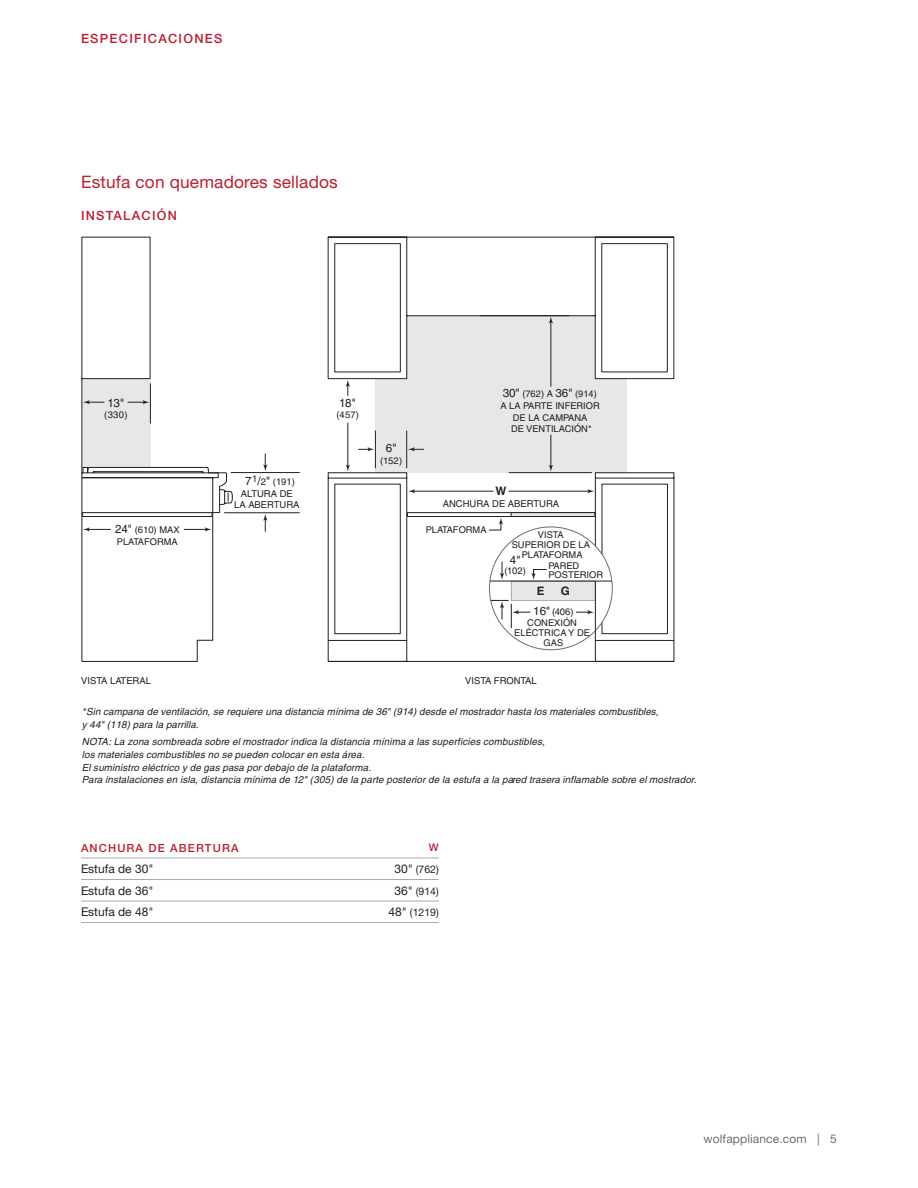
<style>
.page{position:relative;width:918px;height:1188px;background:#fff}
.page>*{position:absolute;margin:0;border:0;box-sizing:border-box;transform-origin:0 0}
.t1{font:17.25px "Helvetica Neue LT Std";letter-spacing:.01em;color:#ba1f33}
.t2{font:500 12.75px "Helvetica Neue LT Std";letter-spacing:.1em;color:#ba1f33}
.t3{font:12px "Helvetica Neue LT Std";color:#231f20}
.t4{font:12px "Helvetica Neue LT Std";letter-spacing:.01em;color:#6c6d70}
.t5{font:11.7px "Helvetica";color:#231f20}
.t6{font:700 11.7px "Helvetica";color:#231f20}
.t7{font:500 11.25px "Helvetica Neue LT Std";letter-spacing:.1em;color:#ba1f33}
.t8{font:10.5px "Helvetica Neue LT Std";color:#231f20}
.t9{font:500 10.5px "Helvetica Neue LT Std";color:#ba1f33}
.t10{font:italic 9.75px/12.8px "Helvetica";letter-spacing:.01em;color:#231f20}
.t11{font:9.45px "Helvetica";color:#231f20}
.t12{font:9.3px/10.2px "Helvetica";color:#231f20;text-align:center}
.s1{font-size:11.7px}
.s2{font-size:9.3px}
.s3{font-size:12px}
</style>
<div class="page">
<div style="left:375px;top:379px;width:252px;height:94px;background:#e6e7e9"></div>
<svg style="left:327px;top:237px;width:348px;height:143px"></svg>
<svg style="left:346px;top:465px;width:4px;height:6px"></svg>
<hr style="left:348px;top:423px;width:1px;height:44px;background:#231f20">
<svg style="left:346px;top:380px;width:4px;height:16px"></svg>
<hr style="left:406px;top:431px;width:1px;height:37px;background:#231f20">
<hr style="left:375px;top:431px;width:1px;height:37px;background:#231f20">
<svg style="left:327px;top:472px;width:249px;height:190px"></svg>
<svg style="left:408px;top:447px;width:16px;height:4px"></svg>
<svg style="left:359px;top:447px;width:15px;height:4px"></svg>
<svg style="left:408px;top:489px;width:7px;height:4px"></svg>
<hr style="left:413px;top:491px;width:80px;height:1px;background:#231f20">
<hr style="left:509px;top:491px;width:80px;height:1px;background:#231f20">
<svg style="left:334px;top:243px;width:334px;height:130px"></svg>
<hr style="left:551px;top:321px;width:1px;height:65px;background:#231f20">
<svg style="left:549px;top:465px;width:4px;height:7px"></svg>
<hr style="left:551px;top:435px;width:1px;height:32px;background:#231f20">
<hr style="left:509px;top:472px;width:83px;height:1px;background:#231f20">
<hr style="left:231px;top:472px;width:69px;height:1px;background:#231f20">
<hr style="left:224px;top:513px;width:75px;height:1px;background:#231f20">
<svg style="left:263px;top:514px;width:4px;height:17px"></svg>
<svg style="left:263px;top:454px;width:4px;height:17px"></svg>
<div style="left:407px;top:512px;width:188px;height:5px;border:1px solid #231f20"></div>
<svg style="left:511px;top:512px;width:65px;height:5px"></svg>
<svg style="left:489px;top:518px;width:14px;height:13px"></svg>
<div style="left:489px;top:527px;width:123px;height:123px;background:#fff;border-radius:50%"></div>
<svg style="left:576px;top:472px;width:99px;height:190px"></svg>
<div style="left:511px;top:581px;width:85px;height:20px;background:#e6e7e9;border:1px solid #a8a9ad"></div>
<hr style="left:595px;top:581px;width:1px;height:49px;background:#231f20">
<svg style="left:531px;top:569px;width:16px;height:11px"></svg>
<svg style="left:500px;top:562px;width:4px;height:18px"></svg>
<svg style="left:491px;top:600px;width:39px;height:28px"></svg>
<hr style="left:490px;top:581px;width:121px;height:1px;background:#231f20">
<svg style="left:81px;top:237px;width:152px;height:425px"></svg>
<hr style="left:81px;top:858px;width:216px;height:1px;background:#a8a9ad">
<hr style="left:297px;top:858px;width:142px;height:1px;background:#a8a9ad">
<hr style="left:81px;top:879px;width:216px;height:1px;background:#a8a9ad">
<hr style="left:297px;top:879px;width:142px;height:1px;background:#a8a9ad">
<hr style="left:81px;top:901px;width:216px;height:1px;background:#a8a9ad">
<hr style="left:297px;top:901px;width:142px;height:1px;background:#a8a9ad">
<hr style="left:81px;top:922px;width:216px;height:1px;background:#a8a9ad">
<hr style="left:297px;top:922px;width:142px;height:1px;background:#a8a9ad">
<h2 class="t2" style="left:81px;top:31px;width:143px">ESPECIFICACIONES</h2>
<h1 class="t1" style="left:81px;top:171px;width:258px">Estufa con quemadores sellados</h1>
<h2 class="t2" style="left:81px;top:208px;width:98px">INSTALACIÓN</h2>
<p class="t5" style="left:108px;top:396px;width:18px">13"</p>
<p class="t11" style="left:104px;top:409px;width:25px">(330)</p>
<p class="t11" style="left:115px;top:524px;width:66px"><span class="s1">24"</span> (610) <span class="s2">MAX</span></p>
<p class="t12" style="left:117px;top:537px;width:62px">PLATAFORMA</p>
<p class="t11" style="left:245px;top:476px;width:51px"><span class="s1">7</span>1<span class="s1">/</span>2<span class="s1">"</span> (191)</p>
<p class="t11" style="left:241px;top:488px;width:54px">ALTURA DE</p>
<p class="t11" style="left:234px;top:500px;width:67px">LA ABERTURA</p>
<p class="t5" style="left:339px;top:396px;width:18px">18"</p>
<p class="t11" style="left:336px;top:409px;width:24px">(457)</p>
<p class="t5" style="left:386px;top:441px;width:12px">6"</p>
<p class="t11" style="left:380px;top:455px;width:23px">(152)</p>
<p class="t12" style="left:500px;top:388px;width:101px;line-height:11.7px"><span class="s1">30"</span> (762) A <span class="s1">36"</span> (914)<br>A LA PARTE INFERIOR<br>DE LA CAMPANA<br>DE VENTILACIÓN*</p>
<p class="t6" style="left:496px;top:484px;width:12px">W</p>
<p class="t11" style="left:443px;top:498px;width:118px">ANCHURA DE ABERTURA</p>
<p class="t12" style="left:426px;top:525px;width:62px">PLATAFORMA</p>
<p class="t12" style="left:512px;top:529px;width:80px">VISTA<br>SUPERIOR DE LA<br>PLATAFORMA</p>
<p class="t5" style="left:510px;top:553px;width:12px">4"</p>
<p class="t11" style="left:505px;top:565px;width:23px">(102)</p>
<p class="t12" style="left:548px;top:561px;width:56px;line-height:8.9px;text-align:left">PARED<br>POSTERIOR</p>
<p class="t6" style="left:537px;top:583px;width:9px">E</p>
<p class="t6" style="left:561px;top:583px;width:11px">G</p>
<p class="t11" style="left:533px;top:607px;width:42px"><span class="s1">16"</span> (406)</p>
<p class="t12" style="left:514px;top:617px;width:77px">CONEXIÓN<br>ELÉCTRICA Y DE<br>GAS</p>
<p class="t11" style="left:81px;top:675px;width:71px">VISTA LATERAL</p>
<p class="t11" style="left:465px;top:675px;width:73px">VISTA FRONTAL</p>
<p class="t10" style="left:82px;top:706px;width:578px">*Sin campana de ventilación, se requiere una distancia mínima de 36" (914) desde el mostrador hasta los materiales combustibles, y 44" (118) para la parrilla.</p>
<p class="t10" style="left:82px;top:735px;width:616px">NOTA: La zona sombreada sobre el mostrador indica la distancia mínima a las superficies combustibles,<br>los materiales combustibles no se pueden colocar en esta área.<br>El suministro eléctrico y de gas pasa por debajo de la plataforma.<br>Para instalaciones en isla, distancia mínima de 12" (305) de la parte posterior de la estufa a la pared trasera inflamable sobre el mostrador.</p>
<p class="t7" style="left:81px;top:841px;width:159px">ANCHURA DE ABERTURA</p>
<p class="t9" style="left:429px;top:841px;width:11px">W</p>
<p class="t3" style="left:81px;top:862px;width:74px">Estufa de 30"</p>
<p class="t8" style="left:394px;top:863px;width:46px"><span class="s3">30"</span> (762)</p>
<p class="t3" style="left:81px;top:883px;width:74px">Estufa de 36"</p>
<p class="t8" style="left:394px;top:885px;width:46px"><span class="s3">36"</span> (914)</p>
<p class="t3" style="left:81px;top:905px;width:74px">Estufa de 48"</p>
<p class="t8" style="left:389px;top:906px;width:52px"><span class="s3">48"</span> (1219)</p>
<p class="t4" style="left:704px;top:1131px;width:135px">wolfappliance.com | 5</p>
</div>
